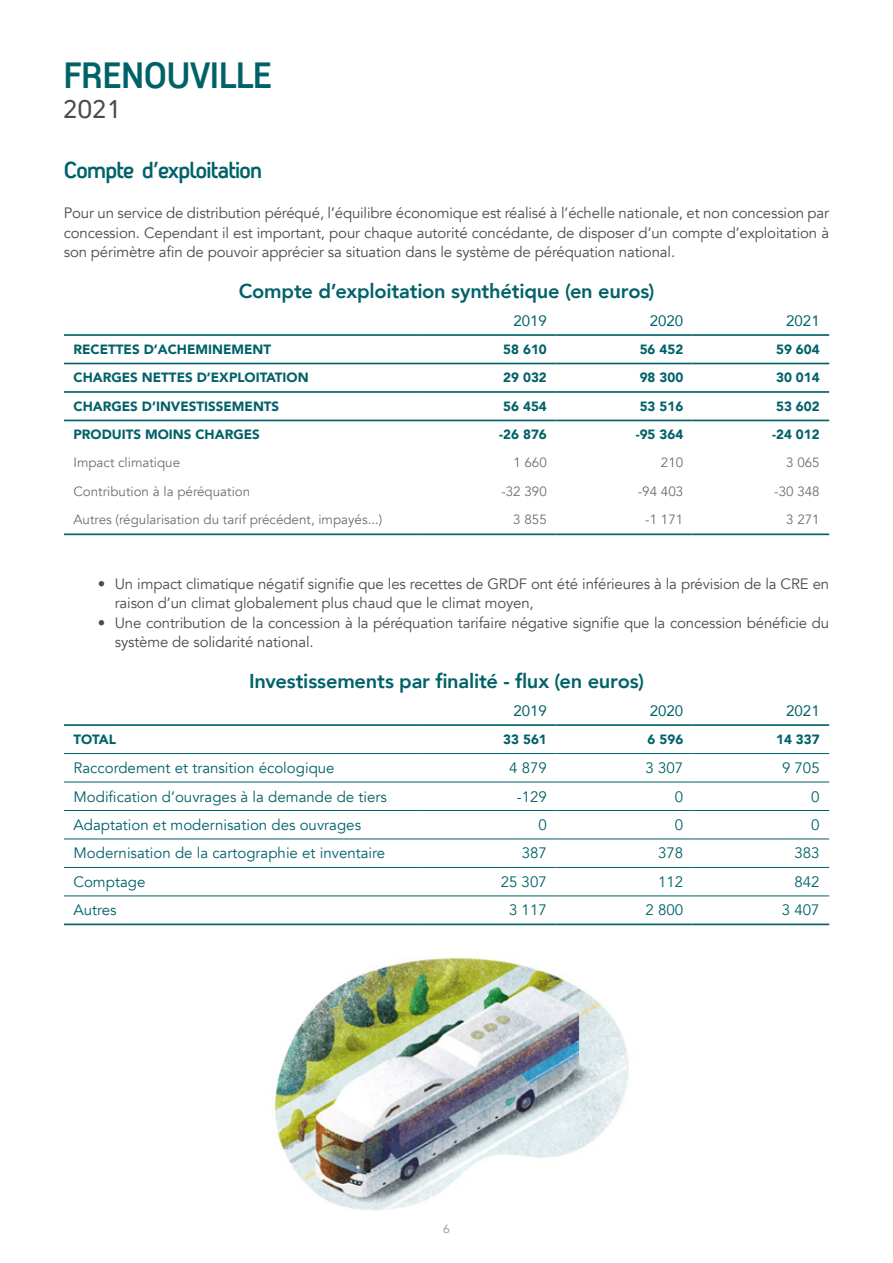
<style>
.page{position:relative;width:893px;height:1263px;background:#fff}
.page>*{position:absolute;margin:0;border:0;box-sizing:border-box;transform-origin:0 0}
.t1{font:700 35.55px "Antagometrica BTW01";letter-spacing:-.025em;color:#006267}
.t2{font:24.75px "Antagometrica BTW01 Regular 2";color:#4b4b4a}
.t3{font:700 22.5px "Antagometrica BTW01";letter-spacing:-.03em;color:#006269}
.t4{font:800 20.1px "Avenir";letter-spacing:-.01em;color:#006269}
.t5{font:15px/19.5px "Avenir";letter-spacing:-.01em;color:#4b4b4a}
.t6{font:15px "Avenir";color:#006269}
.t7{font:15px "Avenir";color:#006269}
.t8{font:900 13.35px "Avenir";color:#006269}
.t9{font:13.35px "Avenir";color:#6d6e71}
.t10{font:12px "Avenir";color:#9d9c9c}
</style>
<div class="page">
<svg style="left:64px;top:362px;width:765px;height:60px"></svg>
<hr style="left:64px;top:533px;width:356px;height:2px;background:#006267">
<hr style="left:420px;top:533px;width:136px;height:2px;background:#006267">
<hr style="left:556px;top:533px;width:137px;height:2px;background:#006267">
<hr style="left:693px;top:533px;width:136px;height:2px;background:#006267">
<hr style="left:64px;top:334px;width:356px;height:2px;background:#006267">
<hr style="left:420px;top:334px;width:136px;height:2px;background:#006267">
<hr style="left:556px;top:334px;width:137px;height:2px;background:#006267">
<hr style="left:693px;top:334px;width:136px;height:2px;background:#006267">
<hr style="left:64px;top:363px;width:356px;height:1px;background:#006267">
<hr style="left:420px;top:363px;width:136px;height:1px;background:#006267">
<hr style="left:556px;top:363px;width:137px;height:1px;background:#006267">
<hr style="left:693px;top:363px;width:136px;height:1px;background:#006267">
<hr style="left:64px;top:391px;width:356px;height:2px;background:#006267">
<hr style="left:420px;top:391px;width:136px;height:2px;background:#006267">
<hr style="left:556px;top:391px;width:137px;height:2px;background:#006267">
<hr style="left:693px;top:391px;width:136px;height:2px;background:#006267">
<hr style="left:64px;top:420px;width:356px;height:1px;background:#006267">
<hr style="left:420px;top:420px;width:136px;height:1px;background:#006267">
<hr style="left:556px;top:420px;width:137px;height:1px;background:#006267">
<hr style="left:693px;top:420px;width:136px;height:1px;background:#006267">
<svg style="left:64px;top:754px;width:765px;height:142px"></svg>
<hr style="left:64px;top:923px;width:356px;height:2px;background:#006267">
<hr style="left:420px;top:923px;width:136px;height:2px;background:#006267">
<hr style="left:556px;top:923px;width:137px;height:2px;background:#006267">
<hr style="left:693px;top:923px;width:136px;height:2px;background:#006267">
<hr style="left:64px;top:724px;width:356px;height:2px;background:#006267">
<hr style="left:420px;top:724px;width:136px;height:2px;background:#006267">
<hr style="left:556px;top:724px;width:137px;height:2px;background:#006267">
<hr style="left:693px;top:724px;width:136px;height:2px;background:#006267">
<hr style="left:64px;top:753px;width:356px;height:1px;background:#006267">
<hr style="left:420px;top:753px;width:136px;height:1px;background:#006267">
<hr style="left:556px;top:753px;width:137px;height:1px;background:#006267">
<hr style="left:693px;top:753px;width:136px;height:1px;background:#006267">
<hr style="left:64px;top:782px;width:356px;height:1px;background:#006267">
<hr style="left:420px;top:782px;width:136px;height:1px;background:#006267">
<hr style="left:556px;top:782px;width:137px;height:1px;background:#006267">
<hr style="left:693px;top:782px;width:136px;height:1px;background:#006267">
<hr style="left:64px;top:810px;width:356px;height:1px;background:#006267">
<hr style="left:420px;top:810px;width:136px;height:1px;background:#006267">
<hr style="left:556px;top:810px;width:137px;height:1px;background:#006267">
<hr style="left:693px;top:810px;width:136px;height:1px;background:#006267">
<hr style="left:64px;top:839px;width:356px;height:1px;background:#006267">
<hr style="left:420px;top:839px;width:136px;height:1px;background:#006267">
<hr style="left:556px;top:839px;width:137px;height:1px;background:#006267">
<hr style="left:693px;top:839px;width:136px;height:1px;background:#006267">
<hr style="left:64px;top:867px;width:356px;height:1px;background:#006267">
<hr style="left:420px;top:867px;width:136px;height:1px;background:#006267">
<hr style="left:556px;top:867px;width:137px;height:1px;background:#006267">
<hr style="left:693px;top:867px;width:136px;height:1px;background:#006267">
<hr style="left:64px;top:896px;width:356px;height:1px;background:#006267">
<hr style="left:420px;top:896px;width:136px;height:1px;background:#006267">
<hr style="left:556px;top:896px;width:137px;height:1px;background:#006267">
<hr style="left:693px;top:896px;width:136px;height:1px;background:#006267">
<img style="left:272px;top:957px;width:357px;height:253px">
<h1 class="t1" style="left:63px;top:54px;width:211px">FRENOUVILLE</h1>
<h2 class="t2" style="left:63px;top:95px;width:60px">2021</h2>
<h3 class="t3" style="left:64px;top:157px;width:200px">Compte d’exploitation</h3>
<p class="t5" style="left:64px;top:204px;width:767px;text-align:justify">Pour un service de distribution péréqué, l’équilibre économique est réalisé à l’échelle nationale, et non concession par concession. Cependant il est important, pour chaque autorité concédante, de disposer d’un compte d’exploitation à son périmètre afin de pouvoir apprécier sa situation dans le système de péréquation national.</p>
<h3 class="t4" style="left:239px;top:275px;width:417px">Compte d’exploitation synthétique (en euros)</h3>
<p class="t7" style="left:513px;top:309px;width:35px">2019</p>
<p class="t7" style="left:650px;top:309px;width:35px">2020</p>
<p class="t7" style="left:786px;top:309px;width:35px">2021</p>
<p class="t8" style="left:73px;top:338px;width:199px">RECETTES D’ACHEMINEMENT</p>
<p class="t8" style="left:503px;top:338px;width:45px">58 610</p>
<p class="t8" style="left:640px;top:338px;width:45px">56 452</p>
<p class="t8" style="left:776px;top:338px;width:45px">59 604</p>
<p class="t8" style="left:73px;top:366px;width:237px">CHARGES NETTES D’EXPLOITATION</p>
<p class="t8" style="left:503px;top:366px;width:45px">29 032</p>
<p class="t8" style="left:640px;top:366px;width:45px">98 300</p>
<p class="t8" style="left:776px;top:366px;width:45px">30 014</p>
<p class="t8" style="left:73px;top:395px;width:207px">CHARGES D’INVESTISSEMENTS</p>
<p class="t8" style="left:503px;top:395px;width:45px">56 454</p>
<p class="t8" style="left:640px;top:395px;width:45px">53 516</p>
<p class="t8" style="left:776px;top:395px;width:45px">53 602</p>
<p class="t8" style="left:73px;top:423px;width:188px">PRODUITS MOINS CHARGES</p>
<p class="t8" style="left:499px;top:423px;width:49px">-26 876</p>
<p class="t8" style="left:636px;top:423px;width:49px">-95 364</p>
<p class="t8" style="left:772px;top:423px;width:49px">-24 012</p>
<p class="t9" style="left:73px;top:455px;width:108px">Impact climatique</p>
<p class="t9" style="left:513px;top:455px;width:35px">1 660</p>
<p class="t9" style="left:661px;top:455px;width:24px">210</p>
<p class="t9" style="left:786px;top:455px;width:35px">3 065</p>
<p class="t9" style="left:73px;top:483px;width:178px">Contribution à la péréquation</p>
<p class="t9" style="left:501px;top:483px;width:47px">-32 390</p>
<p class="t9" style="left:638px;top:483px;width:47px">-94 403</p>
<p class="t9" style="left:774px;top:483px;width:47px">-30 348</p>
<p class="t9" style="left:73px;top:512px;width:310px">Autres (régularisation du tarif précédent, impayés...)</p>
<p class="t9" style="left:513px;top:512px;width:35px">3 855</p>
<p class="t9" style="left:645px;top:512px;width:39px">-1 171</p>
<p class="t9" style="left:786px;top:512px;width:35px">3 271</p>
<p class="t5" style="left:115px;top:574px;width:716px;text-indent:-17px">• Un impact climatique négatif signifie que les recettes de GRDF ont été inférieures à la prévision de la CRE en raison d’un climat globalement plus chaud que le climat moyen,</p>
<p class="t5" style="left:115px;top:613px;width:716px;text-indent:-17px">• Une contribution de la concession à la péréquation tarifaire négative signifie que la concession bénéficie du système de solidarité national.</p>
<h3 class="t4" style="left:249px;top:665px;width:396px">Investissements par finalité - flux (en euros)</h3>
<p class="t7" style="left:513px;top:699px;width:35px">2019</p>
<p class="t7" style="left:650px;top:699px;width:35px">2020</p>
<p class="t7" style="left:786px;top:699px;width:35px">2021</p>
<p class="t8" style="left:73px;top:728px;width:44px">TOTAL</p>
<p class="t8" style="left:503px;top:728px;width:45px">33 561</p>
<p class="t8" style="left:648px;top:728px;width:37px">6 596</p>
<p class="t8" style="left:776px;top:728px;width:45px">14 337</p>
<p class="t6" style="left:73px;top:759px;width:263px">Raccordement et transition écologique</p>
<p class="t6" style="left:509px;top:759px;width:39px">4 879</p>
<p class="t6" style="left:646px;top:759px;width:39px">3 307</p>
<p class="t6" style="left:782px;top:759px;width:39px">9 705</p>
<p class="t6" style="left:73px;top:787px;width:315px">Modification d’ouvrages à la demande de tiers</p>
<p class="t6" style="left:517px;top:787px;width:32px">-129</p>
<p class="t6" style="left:675px;top:787px;width:10px">0</p>
<p class="t6" style="left:811px;top:787px;width:10px">0</p>
<p class="t6" style="left:73px;top:816px;width:289px">Adaptation et modernisation des ouvrages</p>
<p class="t6" style="left:538px;top:816px;width:10px">0</p>
<p class="t6" style="left:675px;top:816px;width:10px">0</p>
<p class="t6" style="left:811px;top:816px;width:10px">0</p>
<p class="t6" style="left:73px;top:844px;width:313px">Modernisation de la cartographie et inventaire</p>
<p class="t6" style="left:522px;top:844px;width:27px">387</p>
<p class="t6" style="left:658px;top:844px;width:27px">378</p>
<p class="t6" style="left:794px;top:844px;width:27px">383</p>
<p class="t6" style="left:73px;top:873px;width:73px">Comptage</p>
<p class="t6" style="left:501px;top:873px;width:48px">25 307</p>
<p class="t6" style="left:658px;top:873px;width:27px">112</p>
<p class="t6" style="left:794px;top:873px;width:27px">842</p>
<p class="t6" style="left:73px;top:901px;width:45px">Autres</p>
<p class="t6" style="left:509px;top:901px;width:39px">3 117</p>
<p class="t6" style="left:645px;top:901px;width:39px">2 800</p>
<p class="t6" style="left:782px;top:901px;width:39px">3 407</p>
<p class="t10" style="left:443px;top:1219px;width:8px">6</p>
</div>
